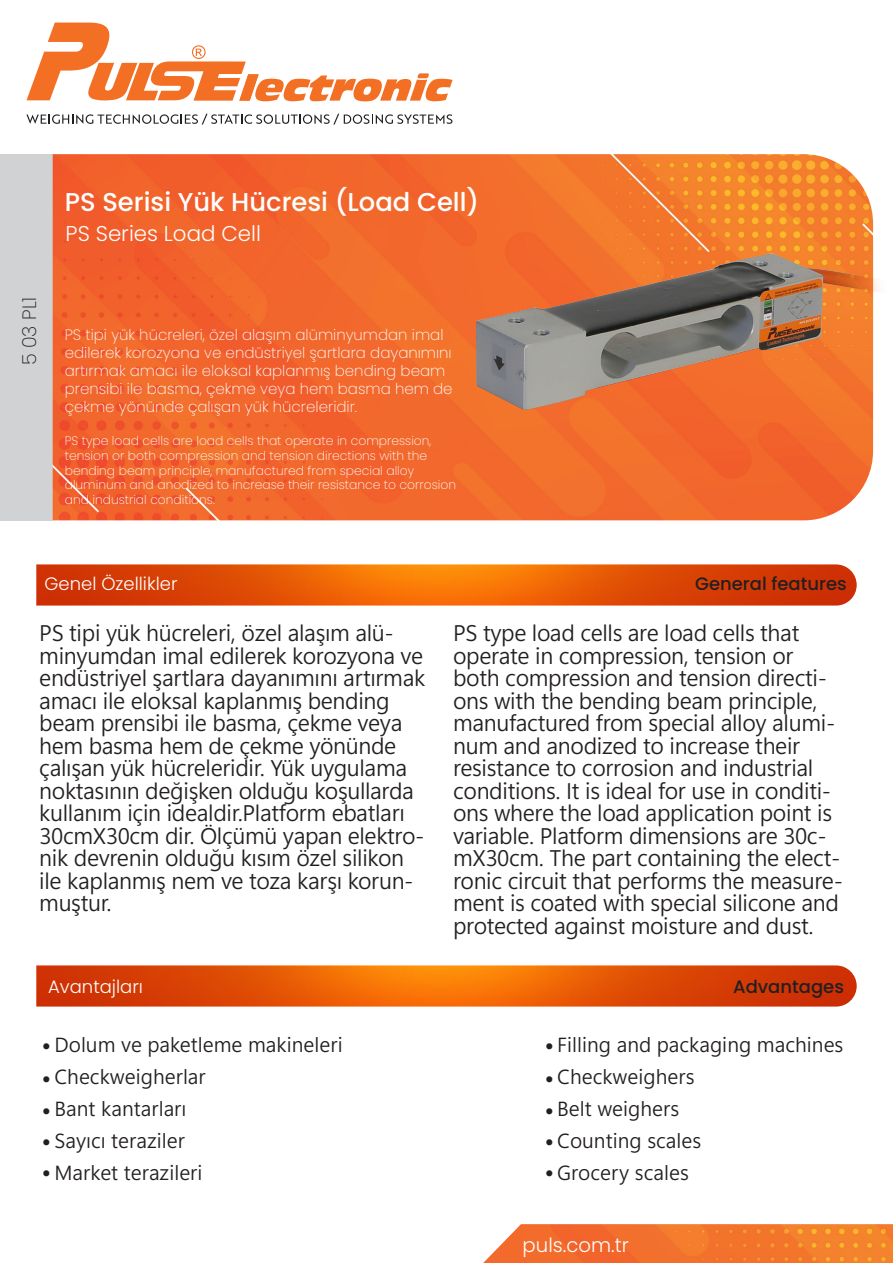
<style>
.page{position:relative;width:893px;height:1263px;background:#fff}
.page>*{position:absolute;margin:0;border:0;box-sizing:border-box;transform-origin:0 0}
.t1{font:500 41.1px/31.7px "Poppins";color:#231f20;text-align:justify}
.t2{font:500 25.8px "Poppins";color:#fff}
.t3{font:22.5px/22.5px "Segoe UI Variable";letter-spacing:-.015em;color:#231f20}
.t4{font:300 21.3px "Poppins";color:#fff}
.t5{font:20.4px/32.2px "Segoe UI Variable";color:#231f20}
.t6{font:300 19.65px "Poppins";color:#fff}
.t7{font:200 19.35px "Poppins";color:#231f20}
.t8{font:300 18px "Poppins";color:#fff}
.t9{font:500 18px "Poppins";color:#231f20}
.t10{font:200 15px/18px "Poppins";color:#fff}
.t11{font:200 12.3px/14.7px "Poppins";color:#fff}
</style>
<div class="page">
<img style="left:36px;top:564px;width:821px;height:41px">
<div style="left:0;top:154px;width:53px;height:366px;background:#d1d2d4"></div>
<img style="left:53px;top:154px;width:820px;height:366px">
<img style="left:483px;top:1224px;width:410px;height:39px">
<svg style="left:27px;top:23px;width:426px;height:78px"></svg>
<svg style="left:26px;top:114px;width:426px;height:11px"></svg>
<img style="left:36px;top:965px;width:821px;height:41px">
<img style="left:476px;top:211px;width:403px;height:199px">
<p class="t2" style="left:65px;top:187px;width:416px">PS Serisi Yük Hücresi (Load Cell)</p>
<p class="t7" style="left:18px;top:365px;width:70px;rotate:-90deg">5 03 PL1</p>
<p class="t4" style="left:66px;top:221px;width:197px">PS Series Load Cell</p>
<p class="t10" style="left:65px;top:326px;width:389px">PS tipi yük hücreleri, özel alaşım alüminyumdan imal edilerek korozyona ve endüstriyel şartlara dayanımını artırmak amacı ile eloksal kaplanmış bending beam prensibi ile basma, çekme veya hem basma hem de çekme yönünde çalışan yük hücreleridir.</p>
<p class="t11" style="left:65px;top:433px;width:393px">PS type load cells are load cells that operate in compression, tension or both compression and tension directions with the bending beam principle, manufactured from special alloy aluminum and anodized to increase their resistance to corrosion and industrial conditions.</p>
<p class="t8" style="left:44px;top:573px;width:135px">Genel Özellikler</p>
<p class="t9" style="left:695px;top:573px;width:153px">General features</p>
<p class="t3" style="left:39px;top:621px;width:388px">PS tipi yük hücreleri, özel alaşım alü&shy;minyumdan imal edilerek korozyona ve endüstriyel şartlara dayanımını artırmak amacı ile eloksal kaplanmış bending beam prensibi ile basma, çekme veya hem basma hem de çekme yönünde çalışan yük hücreleridir. Yük uygulama noktasının değişken olduğu koşullarda kullanım için idealdir.Platform ebatları 30cmX30cm dir. Ölçümü yapan elektro&shy;nik devrenin olduğu kısım özel silikon ile kaplanmış nem ve toza karşı korun&shy;muştur.</p>
<p class="t3" style="left:453px;top:621px;width:391px">PS type load cells are load cells that operate in compression, tension or both compression and tension directi&shy;ons with the bending beam principle, manufactured from special alloy alumi&shy;num and anodized to increase their resistance to corrosion and industrial conditions. It is ideal for use in conditi&shy;ons where the load application point is variable. Platform dimensions are 30c&shy;mX30cm. The part containing the elect&shy;ronic circuit that performs the measure&shy;ment is coated with special silicone and protected against moisture and dust.</p>
<p class="t8" style="left:48px;top:977px;width:96px">Avantajları</p>
<p class="t9" style="left:733px;top:977px;width:112px">Advantages</p>
<h1 class="t1" style="left:42px;top:1019px;width:11px">. . . . .</h1>
<p class="t5" style="left:54px;top:1028px;width:290px">Dolum ve paketleme makineleri<br>Checkweigherlar<br>Bant kantarları<br>Sayıcı teraziler<br>Market terazileri</p>
<h1 class="t1" style="left:544px;top:1019px;width:11px">. . . . .</h1>
<p class="t5" style="left:557px;top:1028px;width:288px">Filling and packaging machines<br>Checkweighers<br>Belt weighers<br>Counting scales<br>Grocery scales</p>
<p class="t6" style="left:523px;top:1234px;width:108px">puls.com.tr</p>
</div>
